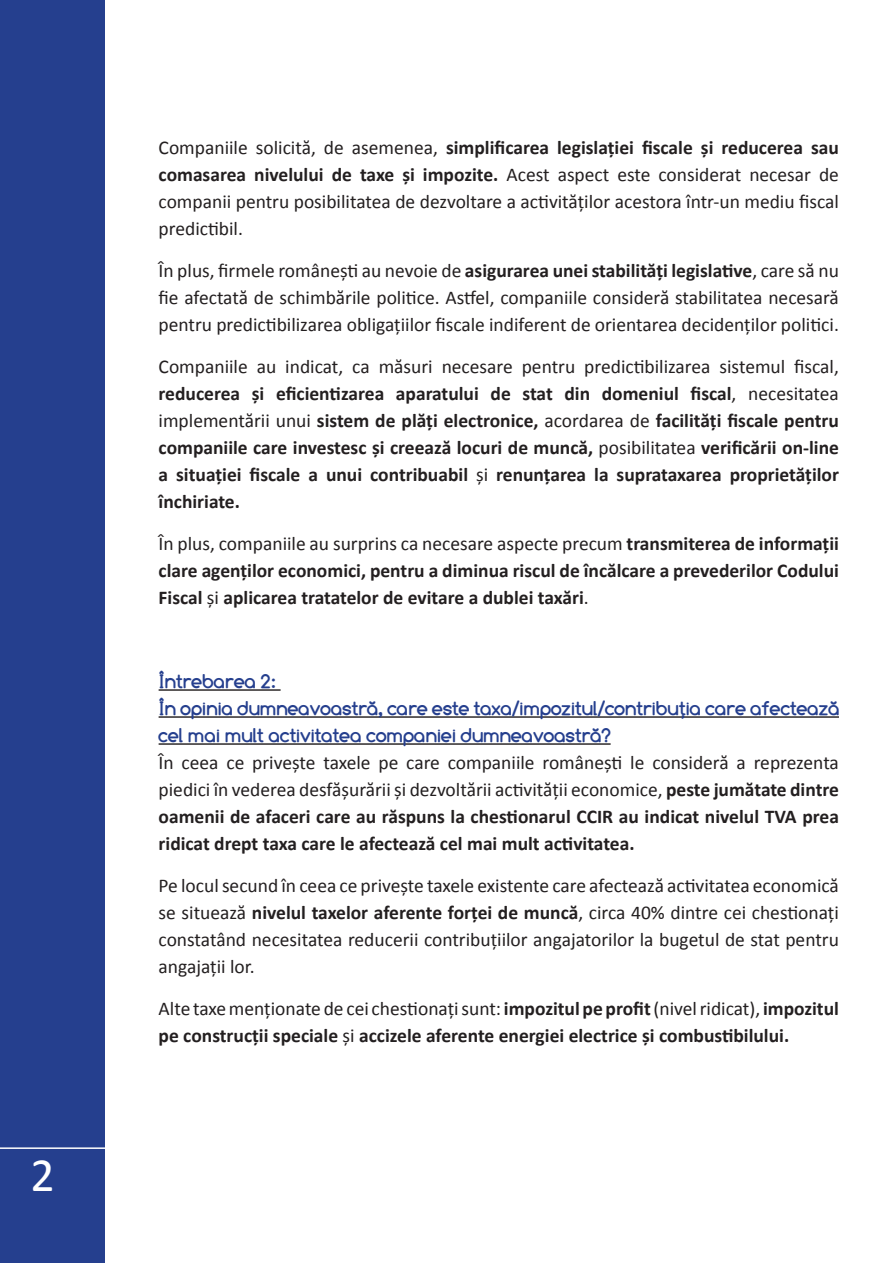
<style>
.page{position:relative;width:893px;height:1263px;background:#fff}
.page>*{position:absolute;margin:0;border:0;box-sizing:border-box;transform-origin:0 0}
.t1{font:48px "Calibri";color:#fff}
.t2{font:700 19.5px/27px "Calibri";color:#231f20;text-align:justify}
.t3{font:19.5px/27px "Calibri";color:#231f20;text-align:justify}
.t4{font:700 19.5px/27px "Comfortaa";color:#253f8e}
.s1{font-weight:700}
.s2{font-weight:400}
</style>
<div class="page">
<hr style="left:159px;top:689px;width:122px;height:2px;background:#231f20">
<hr style="left:159px;top:716px;width:680px;height:2px;background:#231f20">
<hr style="left:159px;top:743px;width:452px;height:2px;background:#231f20">
<div style="left:0;top:0;width:104px;height:1263px;background:#253f8e"></div>
<hr style="left:0;top:1147px;width:893px;height:2px;background:#fff">
<h1 class="t1" style="left:31px;top:1145px;width:26px">2</h1>
<p class="t3" style="left:159px;top:133px;width:682px">Companiile solicită, de asemenea, <span class="s1">simplificarea legislaţiei fiscale şi reducerea sau comasarea nivelului de taxe şi impozite.</span> Acest aspect este considerat necesar de companii pentru posibilitatea de dezvoltare a activităţilor acestora într-un mediu fiscal predictibil.</p>
<p class="t3" style="left:159px;top:256px;width:682px">În plus, firmele româneşti au nevoie de <span class="s1">asigurarea unei stabilităţi legislative</span>, care să nu fie afectată de schimbările politice. Astfel, companiile consideră stabilitatea necesară pentru predictibilizarea obligaţiilor fiscale indiferent de orientarea decidenţilor politici.</p>
<p class="t2" style="left:159px;top:352px;width:682px"><span class="s2">Companiile au indicat, ca măsuri necesare pentru predictibilizarea sistemul fiscal, </span>reducerea şi eficientizarea aparatului de stat din domeniul fiscal<span class="s2">, necesitatea implementării unui</span> sistem de plăţi electronice, <span class="s2">acordarea de</span> facilităţi fiscale pentru companiile care investesc şi creează locuri de muncă, <span class="s2">posibilitatea</span> verificării on-line a situaţiei fiscale a unui contribuabil <span class="s2">şi</span> renunţarea la suprataxarea proprietăţilor închiriate.</p>
<p class="t2" style="left:159px;top:529px;width:682px"><span class="s2">În plus, companiile au surprins ca necesare aspecte precum</span> transmiterea de informaţii clare agenţilor economici, pentru a diminua riscul de încălcare a prevederilor Codului Fiscal <span class="s2">şi</span> aplicarea tratatelor de evitare a dublei taxări<span class="s2">.</span></p>
<p class="t4" style="left:159px;top:668px;width:682px">Întrebarea 2:<br>În opinia dumneavoastră, care este taxa/impozitul/contribuţia care afectează cel mai mult activitatea companiei dumneavoastră?</p>
<p class="t2" style="left:159px;top:748px;width:682px"><span class="s2">În ceea ce priveşte taxele pe care companiile româneşti le consideră a reprezenta piedici în vederea desfăşurării şi dezvoltării activităţii economice,</span> peste jumătate dintre oamenii de afaceri care au răspuns la chestionarul CCIR au indicat nivelul TVA prea ridicat drept taxa care le afectează cel mai mult activitatea.</p>
<p class="t3" style="left:159px;top:871px;width:682px">Pe locul secund în ceea ce priveşte taxele existente care afectează activitatea economică se situează <span class="s1">nivelul taxelor aferente forţei de muncă</span>, circa 40% dintre cei chestionaţi constatând necesitatea reducerii contribuţiilor angajatorilor la bugetul de stat pentru angajaţii lor.</p>
<p class="t2" style="left:159px;top:994px;width:682px"><span class="s2">Alte taxe menţionate de cei chestionaţi sunt:</span> impozitul pe profit <span class="s2">(nivel ridicat),</span> impozitul pe construcţii speciale <span class="s2">şi</span> accizele aferente energiei electrice şi combustibilului.</p>
</div>
